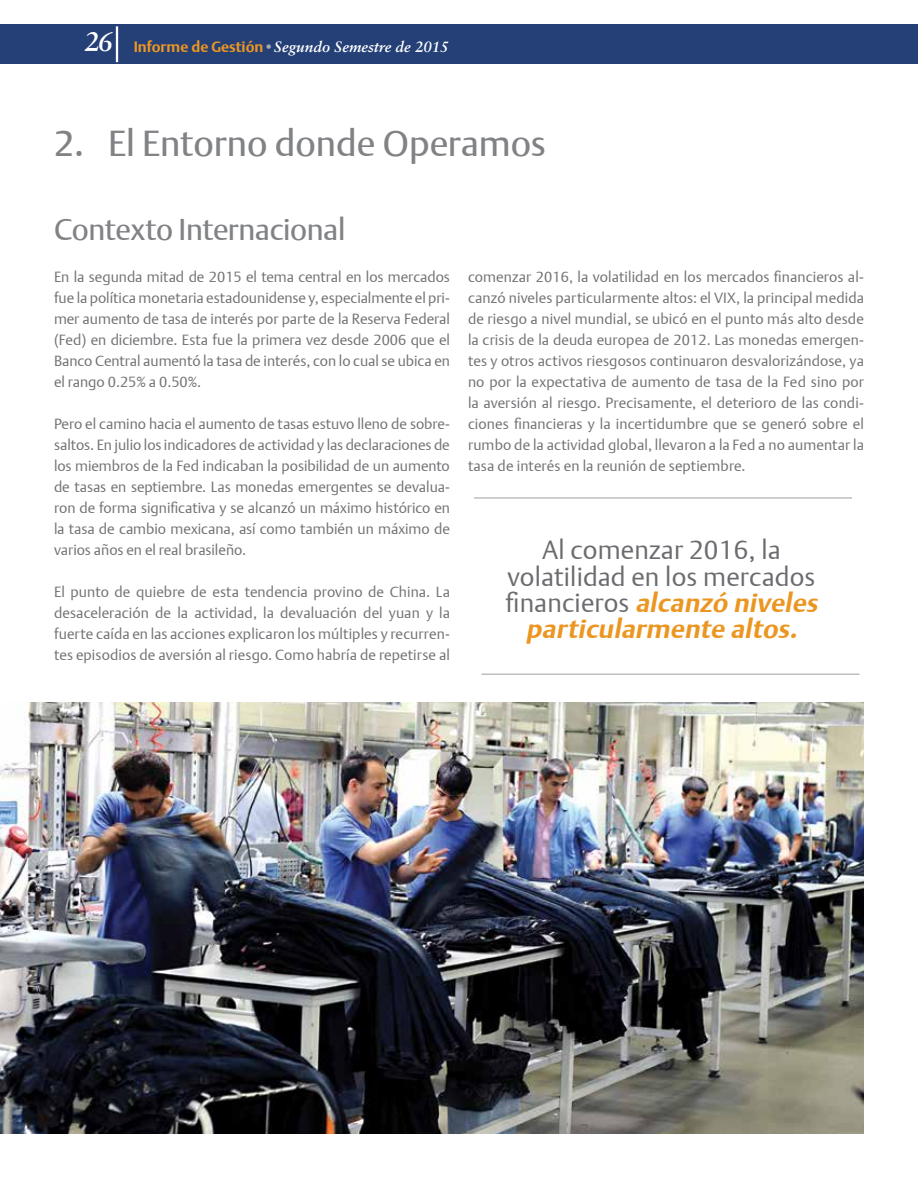
<style>
.page{position:relative;width:918px;height:1188px;background:#fff}
.page>*{position:absolute;margin:0;border:0;box-sizing:border-box;transform-origin:0 0}
.t1{font:36px "DTL Argo T";color:#808285}
.t2{font:30px "DTL Argo T";letter-spacing:-.015em;color:#808285}
.t3{font:italic 700 26.25px/26.2px "DTL Argo T";color:#ec9622;text-align:center}
.t4{font:26.25px/26.2px "DTL Argo T Light";letter-spacing:.01em;color:#6b6c6f;text-align:center}
.t5{font:italic 700 15px "Sabon LT Std";color:#fff}
.t6{font:14.7px/21px "DTL Argo T Light";color:#717275;text-align:justify}
.s1{font-size:27px}
.s2{font-family:"DTL Argo T";font-style:normal;color:#ec9622}
.s3{font-family:"DTL Argo T";font-style:normal;color:#a7a9ac}
.s4{font-family:"DTL Argo T Light";font-weight:400;font-style:normal;color:#6b6c6f}
</style>
<div class="page">
<div style="left:0;top:24px;width:918px;height:39px;background:#244077"></div>
<hr style="left:116px;top:26px;width:2px;height:36px;background:#fff">
<img style="left:0;top:702px;width:864px;height:432px">
<hr style="left:482px;top:674px;width:378px;height:1px;background:#bcbec0">
<hr style="left:474px;top:497px;width:378px;height:2px;background:#bcbec0">
<p class="t5" style="left:85px;top:38px;width:365px"><span class="s1">26</span> <span class="s2">Informe de Gestión</span><span class="s3">•</span>Segundo Semestre de 2015</p>
<h1 class="t1" style="left:54px;top:122px;width:494px">2. El Entorno donde Operamos</h1>
<h2 class="t2" style="left:54px;top:211px;width:293px">Contexto Internacional</h2>
<p class="t6" style="left:54px;top:266px;width:398px">En la segunda mitad de 2015 el tema central en los mercados fue la política monetaria estadounidense y, especialmente el pri&shy;mer aumento de tasa de interés por parte de la Reserva Federal (Fed) en diciembre. Esta fue la primera vez desde 2006 que el Banco Central aumentó la tasa de interés, con lo cual se ubica en el rango 0.25% a 0.50%.</p>
<p class="t6" style="left:54px;top:413px;width:398px">Pero el camino hacia el aumento de tasas estuvo lleno de sobre&shy;saltos. En julio los indicadores de actividad y las declaraciones de los miembros de la Fed indicaban la posibilidad de un aumento de tasas en septiembre. Las monedas emergentes se devalua&shy;ron de forma significativa y se alcanzó un máximo histórico en la tasa de cambio mexicana, así como también un máximo de varios años en el real brasileño.</p>
<p class="t6" style="left:54px;top:581px;width:398px">El punto de quiebre de esta tendencia provino de China. La desaceleración de la actividad, la devaluación del yuan y la fuerte caída en las acciones explicaron los múltiples y recurren&shy;tes episodios de aversión al riesgo. Como habría de repetirse al</p>
<p class="t6" style="left:468px;top:266px;width:398px">comenzar 2016, la volatilidad en los mercados financieros al&shy;canzó niveles particularmente altos: el VIX, la principal medida de riesgo a nivel mundial, se ubicó en el punto más alto desde la crisis de la deuda europea de 2012. Las monedas emergen&shy;tes y otros activos riesgosos continuaron desvalorizándose, ya no por la expectativa de aumento de tasa de la Fed sino por la aversión al riesgo. Precisamente, el deterioro de las condi&shy;ciones financieras y la incertidumbre que se generó sobre el rumbo de la actividad global, llevaron a la Fed a no aumentar la tasa de interés en la reunión de septiembre.</p>
<h3 class="t4" style="left:507px;top:537px;width:309px">Al comenzar 2016, la volatilidad en los mercados</h3>
<h3 class="t3" style="left:505px;top:589px;width:319px"><span class="s4">fi n a n c i e ro s</span> alcanzó niveles particularmente altos.</h3>
</div>
